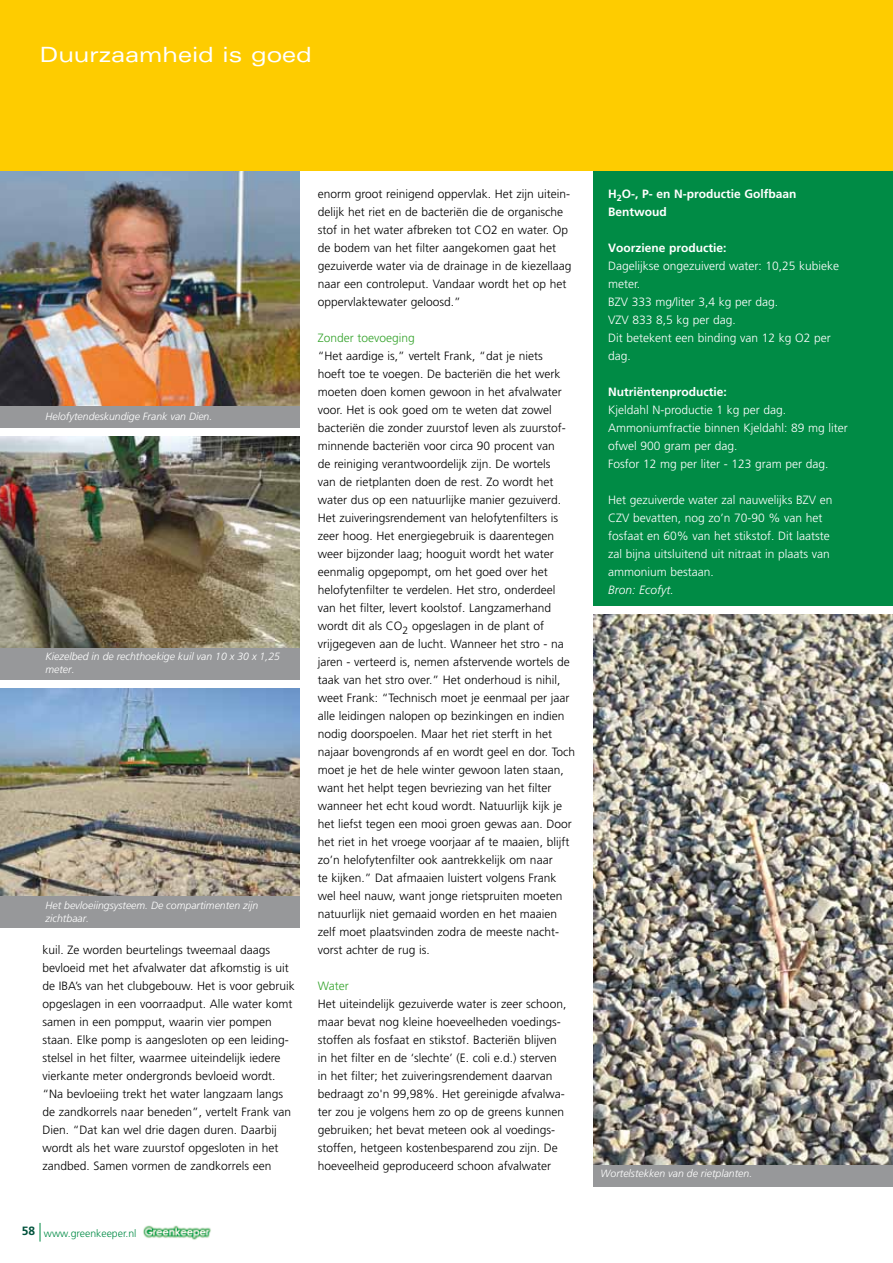
<style>
.page{position:relative;width:893px;height:1263px;background:#fff}
.page>*{position:absolute;margin:0;border:0;box-sizing:border-box;transform-origin:0 0}
.t1{font:expanded 21px "Univers";color:#fff}
.t2{font:300 12px/18px "Frutiger";color:#000}
.t3{font:300 12px/18px "Frutiger";color:#fff}
.t4{font:700 12px/18px "Frutiger";color:#fff}
.t5{font:300 12px "Frutiger";color:#35a32c}
.t6{font:italic 300 12px "Frutiger";color:#fff}
.t7{font:italic 300 10.5px/12.6px "Frutiger";color:#fff}
.t8{font:300 10.5px "Frutiger";color:#008b45}
.s1{font-weight:700;font-size:12px;color:#00523c}
</style>
<div class="page">
<img style="left:143px;top:1225px;width:68px;height:15px">
<svg style="left:40px;top:1223px;width:1px;height:18px"></svg>
<div style="left:593px;top:157px;width:300px;height:449px;background:#008b45"></div>
<img style="left:0;top:170px;width:300px;height:236px">
<div style="left:0;top:0;width:893px;height:170px;background:#fecc00"></div>
<div style="left:0;top:406px;width:300px;height:21px;background:#97989a"></div>
<img style="left:0;top:436px;width:300px;height:212px">
<div style="left:0;top:648px;width:300px;height:31px;background:#97989a"></div>
<img style="left:593px;top:614px;width:300px;height:551px">
<div style="left:593px;top:1165px;width:300px;height:21px;background:#97989a"></div>
<img style="left:0;top:689px;width:300px;height:208px">
<div style="left:0;top:897px;width:300px;height:31px;background:#97989a"></div>
<h1 class="t1" style="left:40px;top:42px;width:273px">Duurzaamheid is goed</h1>
<p class="t7" style="left:45px;top:410px;width:168px">Helofytendeskundige Frank van Dien.</p>
<p class="t7" style="left:45px;top:650px;width:236px">Kiezelbed in de rechthoekige kuil van 10 x 30 x 1,25 meter.</p>
<p class="t7" style="left:45px;top:899px;width:214px">Het bevloeiingsysteem. De compartimenten zijn zichtbaar.</p>
<p class="t2" style="left:43px;top:941px;width:254px">kuil. Ze worden beurtelings tweemaal daags bevloeid met het afvalwater dat afkomstig is uit de IBA’s van het clubgebouw. Het is voor gebruik opgeslagen in een voorraadput. Alle water komt samen in een pompput, waarin vier pompen staan. Elke pomp is aangesloten op een leiding&shy;stelsel in het filter, waarmee uiteindelijk iedere vierkante meter ondergronds bevloeid wordt. “Na bevloeiing trekt het water langzaam langs de zandkorrels naar beneden”, vertelt Frank van Dien. “Dat kan wel drie dagen duren. Daarbij wordt als het ware zuurstof opgesloten in het zandbed. Samen vormen de zandkorrels een</p>
<p class="t8" style="left:22px;top:1227px;width:116px"><span class="s1">58</span> www.greenkeeper.nl</p>
<p class="t2" style="left:318px;top:185px;width:255px">enorm groot reinigend oppervlak. Het zijn uitein&shy;delijk het riet en de bacteriën die de organische stof in het water afbreken tot CO2 en water. Op de bodem van het filter aangekomen gaat het gezuiverde water via de drainage in de kiezellaag naar een controleput. Vandaar wordt het op het oppervlaktewater geloosd.”</p>
<p class="t5" style="left:318px;top:331px;width:99px">Zonder toevoeging</p>
<p class="t2" style="left:318px;top:347px;width:259px">“Het aardige is,” vertelt Frank, “dat je niets<br>hoeft toe te voegen. De bacteriën die het werk moeten doen komen gewoon in het afvalwater voor. Het is ook goed om te weten dat zowel bacteriën die zonder zuurstof leven als zuurstof&shy;minnende bacteriën voor circa 90 procent van<br>de reiniging verantwoordelijk zijn. De wortels<br>van de rietplanten doen de rest. Zo wordt het water dus op een natuurlijke manier gezuiverd.<br>Het zuiveringsrendement van helofytenfilters is zeer hoog. Het energiegebruik is daarentegen weer bijzonder laag; hooguit wordt het water eenmalig opgepompt, om het goed over het helofytenfilter te verdelen. Het stro, onderdeel van het filter, levert koolstof. Langzamerhand wordt dit als CO<sub>2</sub> opgeslagen in de plant of vrijgegeven aan de lucht. Wanneer het stro - na jaren - verteerd is, nemen afstervende wortels de taak van het stro over.” Het onderhoud is nihil, weet Frank: “Technisch moet je eenmaal per jaar alle leidingen nalopen op bezinkingen en indien nodig doorspoelen. Maar het riet sterft in het najaar bovengronds af en wordt geel en dor. Toch moet je het de hele winter gewoon laten staan, want het helpt tegen bevriezing van het filter wanneer het echt koud wordt. Natuurlijk kijk je het liefst tegen een mooi groen gewas aan. Door het riet in het vroege voorjaar af te maaien, blijft zo’n helofytenfilter ook aantrekkelijk om naar<br>te kijken.” Dat afmaaien luistert volgens Frank wel heel nauw, want jonge rietspruiten moeten natuurlijk niet gemaaid worden en het maaien zelf moet plaatsvinden zodra de meeste nacht&shy;vorst achter de rug is.</p>
<p class="t5" style="left:318px;top:979px;width:32px">Water</p>
<p class="t2" style="left:318px;top:995px;width:250px">Het uiteindelijk gezuiverde water is zeer schoon, maar bevat nog kleine hoeveelheden voedings&shy;stoffen als fosfaat en stikstof. Bacteriën blijven in het filter en de ‘slechte’ (E. coli e.d.) sterven in het filter; het zuiveringsrendement daarvan bedraagt zo'n 99,98%. Het gereinigde afvalwa&shy;ter zou je volgens hem zo op de greens kunnen gebruiken; het bevat meteen ook al voedings&shy;stoffen, hetgeen kostenbesparend zou zijn. De hoeveelheid geproduceerd schoon afvalwater</p>
<p class="t4" style="left:608px;top:185px;width:190px">H<sub>2</sub>O-, P- en N-productie Golfbaan<br>Bentwoud</p>
<p class="t4" style="left:608px;top:239px;width:120px">Voorziene productie:</p>
<p class="t3" style="left:608px;top:257px;width:233px">Dagelijkse ongezuiverd water: 10,25 kubieke meter.<br>BZV 333 mg/liter 3,4 kg per dag.<br>VZV 833 8,5 kg per dag.<br>Dit betekent een binding van 12 kg O2 per dag.</p>
<p class="t4" style="left:608px;top:383px;width:120px">Nutriëntenproductie:</p>
<p class="t3" style="left:608px;top:401px;width:241px">Kjeldahl N-productie 1 kg per dag.<br>Ammoniumfractie binnen Kjeldahl: 89 mg liter ofwel 900 gram per dag.<br>Fosfor 12 mg per liter - 123 gram per dag.</p>
<p class="t3" style="left:608px;top:491px;width:226px">Het gezuiverde water zal nauwelijks BZV en CZV bevatten, nog zo’n 70-90 % van het fosfaat en 60% van het stikstof. Dit laatste zal bijna uitsluitend uit nitraat in plaats van ammonium bestaan.</p>
<p class="t6" style="left:608px;top:583px;width:67px">Bron: Ecofyt.</p>
<p class="t7" style="left:601px;top:1167px;width:153px">Wortelstekken van de rietplanten.</p>
</div>
